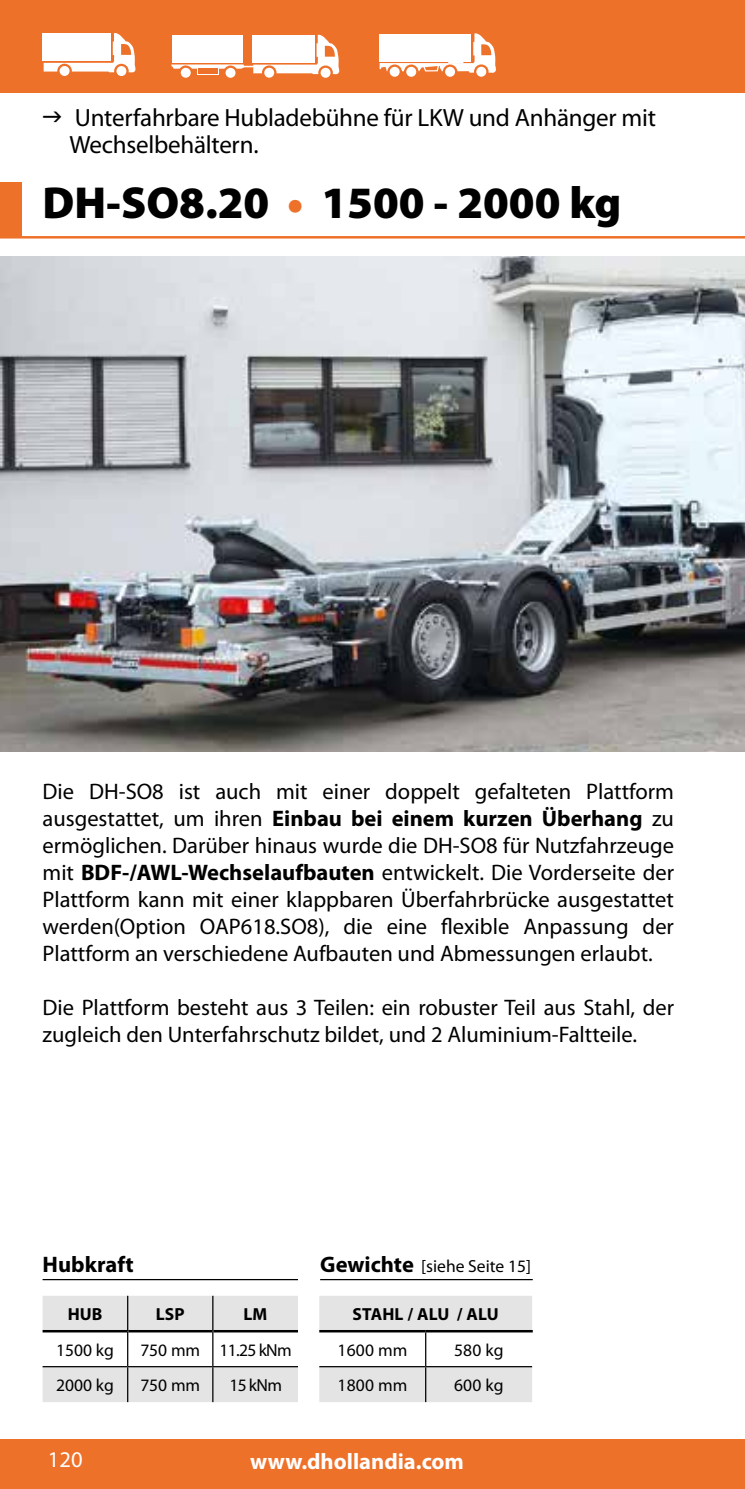
<style>
.page{position:relative;width:745px;height:1489px;background:#fff}
.page>*{position:absolute;margin:0;border:0;box-sizing:border-box;transform-origin:0 0}
.t1{font:900 45px "Myriad Pro";color:#000}
.t2{font:25px/27.5px "Myriad Pro";letter-spacing:-.01em;color:#000}
.t3{font:22.5px/27px "Myriad Pro";color:#000;text-align:justify}
.t4{font:700 22.5px "Myriad Pro";color:#fff}
.t5{font:700 22.5px "Myriad Pro";color:#000}
.t6{font:22.5px "Myriad Pro";color:#fff}
.t7{font:17.5px "Myriad Pro";color:#000}
.t8{font:700 17.5px "Myriad Pro";color:#000}
.t9{font:17.5px "Myriad Pro";letter-spacing:-.03em;color:#000}
.s1{color:#ee712a}
.s2{font-weight:700}
.s3{font-weight:700;font-size:22.5px}
</style>
<div class="page">
<div style="left:0;top:1439px;width:744px;height:49px;background:#ee712a"></div>
<img style="left:0;top:257px;width:744px;height:495px">
<div style="left:0;top:0;width:744px;height:92px;background:#ee712a"></div>
<hr style="left:0;top:236px;width:744px;height:2px;background:#ee712a">
<svg style="left:171px;top:35px;width:168px;height:39px;background:#fbe5d9"></svg>
<svg style="left:197px;top:67px;width:22px;height:7px"></svg>
<div style="left:198px;top:68px;width:20px;height:5px;background:#ee712a"></div>
<svg style="left:178px;top:65px;width:15px;height:15px"></svg>
<svg style="left:223px;top:66px;width:15px;height:14px"></svg>
<div style="left:181px;top:68px;width:10px;height:10px;background:#fff;border-radius:50%"></div>
<div style="left:225px;top:68px;width:10px;height:10px;background:#fff;border-radius:50%"></div>
<svg style="left:262px;top:65px;width:14px;height:15px"></svg>
<svg style="left:318px;top:65px;width:14px;height:15px"></svg>
<div style="left:264px;top:68px;width:10px;height:10px;background:#fff;border-radius:50%"></div>
<div style="left:320px;top:68px;width:10px;height:10px;background:#fff;border-radius:50%"></div>
<svg style="left:379px;top:33px;width:116px;height:40px;background:#fce7db"></svg>
<svg style="left:387px;top:64px;width:14px;height:15px"></svg>
<svg style="left:403px;top:64px;width:15px;height:15px"></svg>
<div style="left:389px;top:67px;width:10px;height:10px;background:#fff;border-radius:50%"></div>
<div style="left:406px;top:67px;width:10px;height:10px;background:#fff;border-radius:50%"></div>
<svg style="left:473px;top:64px;width:15px;height:15px"></svg>
<svg style="left:442px;top:64px;width:15px;height:15px"></svg>
<div style="left:476px;top:67px;width:10px;height:10px;background:#fff;border-radius:50%"></div>
<div style="left:445px;top:67px;width:10px;height:10px;background:#fff;border-radius:50%"></div>
<div style="left:43px;top:34px;width:68px;height:27px;background:#fff"></div>
<svg style="left:44px;top:33px;width:91px;height:39px"></svg>
<svg style="left:57px;top:64px;width:15px;height:14px"></svg>
<svg style="left:114px;top:64px;width:15px;height:14px"></svg>
<div style="left:60px;top:66px;width:9px;height:10px;background:#fff;border-radius:50%"></div>
<div style="left:116px;top:66px;width:10px;height:10px;background:#fff;border-radius:50%"></div>
<hr style="left:320px;top:1278px;width:212px;height:2px;background:#000">
<svg style="left:319px;top:1296px;width:212px;height:105px"></svg>
<hr style="left:425px;top:1332px;width:1px;height:33px;background:#000">
<hr style="left:425px;top:1367px;width:1px;height:34px;background:#000">
<hr style="left:319px;top:1329px;width:106px;height:3px;background:#000">
<hr style="left:425px;top:1329px;width:107px;height:3px;background:#000">
<hr style="left:319px;top:1365px;width:106px;height:2px;background:#000">
<hr style="left:425px;top:1365px;width:106px;height:2px;background:#000">
<hr style="left:43px;top:1278px;width:255px;height:2px;background:#000">
<svg style="left:43px;top:1295px;width:255px;height:106px"></svg>
<hr style="left:43px;top:1329px;width:84px;height:3px;background:#000">
<hr style="left:128px;top:1329px;width:84px;height:3px;background:#000">
<hr style="left:213px;top:1329px;width:85px;height:3px;background:#000">
<hr style="left:127px;top:1295px;width:1px;height:36px;background:#000">
<hr style="left:212px;top:1295px;width:1px;height:36px;background:#000">
<hr style="left:127px;top:1331px;width:1px;height:34px;background:#000">
<hr style="left:212px;top:1331px;width:1px;height:34px;background:#000">
<hr style="left:127px;top:1367px;width:1px;height:34px;background:#000">
<hr style="left:212px;top:1367px;width:1px;height:34px;background:#000">
<hr style="left:43px;top:1365px;width:85px;height:2px;background:#000">
<hr style="left:128px;top:1365px;width:85px;height:2px;background:#000">
<hr style="left:213px;top:1365px;width:85px;height:2px;background:#000">
<div style="left:0;top:182px;width:21px;height:55px;background:#ee712a"></div>
<p class="t2" style="left:69px;top:103px;width:587px">Unterfahrbare Hubladebühne für LKW und Anhänger mit<br>Wechselbehältern.</p>
<h1 class="t1" style="left:43px;top:173px;width:580px">DH-SO8.20 <span class="s1">•</span> 1500 - 2000 kg</h1>
<p class="t3" style="left:43px;top:777px;width:632px">Die DH-SO8 ist auch mit einer doppelt gefalteten Plattform ausgestattet, um ihren <span class="s2">Einbau bei einem kurzen Überhang</span> zu ermöglichen. Darüber hinaus wurde die DH-SO8 für Nutzfahrzeuge mit <span class="s2">BDF-/AWL-Wechselaufbauten</span> entwickelt. Die Vorderseite der Plattform kann mit einer klappbaren Überfahrbrücke ausgestattet werden(Option OAP618.SO8), die eine flexible Anpassung der Plattform an verschiedene Aufbauten und Abmessungen erlaubt.</p>
<p class="t3" style="left:43px;top:993px;width:632px">Die Plattform besteht aus 3 Teilen: ein robuster Teil aus Stahl, der zugleich den Unterfahrschutz bildet, und 2 Aluminium-Faltteile.</p>
<p class="t5" style="left:43px;top:1249px;width:92px">Hubkraft</p>
<p class="t8" style="left:68px;top:1302px;width:36px">HUB</p>
<p class="t8" style="left:156px;top:1302px;width:30px">LSP</p>
<p class="t8" style="left:243px;top:1302px;width:25px">LM</p>
<p class="t7" style="left:56px;top:1338px;width:59px">1500 kg</p>
<p class="t9" style="left:140px;top:1338px;width:153px">750 mm 11.25 kNm</p>
<p class="t7" style="left:56px;top:1374px;width:59px">2000 kg</p>
<p class="t7" style="left:140px;top:1374px;width:61px">750 mm</p>
<p class="t7" style="left:229px;top:1374px;width:54px">15 kNm</p>
<p class="t7" style="left:320px;top:1255px;width:212px"><span class="s3">Gewichte</span> [siehe Seite 15]</p>
<p class="t8" style="left:352px;top:1302px;width:148px">STAHL / ALU / ALU</p>
<p class="t7" style="left:337px;top:1338px;width:71px">1600 mm</p>
<p class="t7" style="left:454px;top:1338px;width:51px">580 kg</p>
<p class="t7" style="left:337px;top:1374px;width:71px">1800 mm</p>
<p class="t7" style="left:454px;top:1374px;width:51px">600 kg</p>
<p class="t6" style="left:48px;top:1445px;width:36px">120</p>
<p class="t4" style="left:250px;top:1446px;width:215px">www.dhollandia.com</p>
</div>
